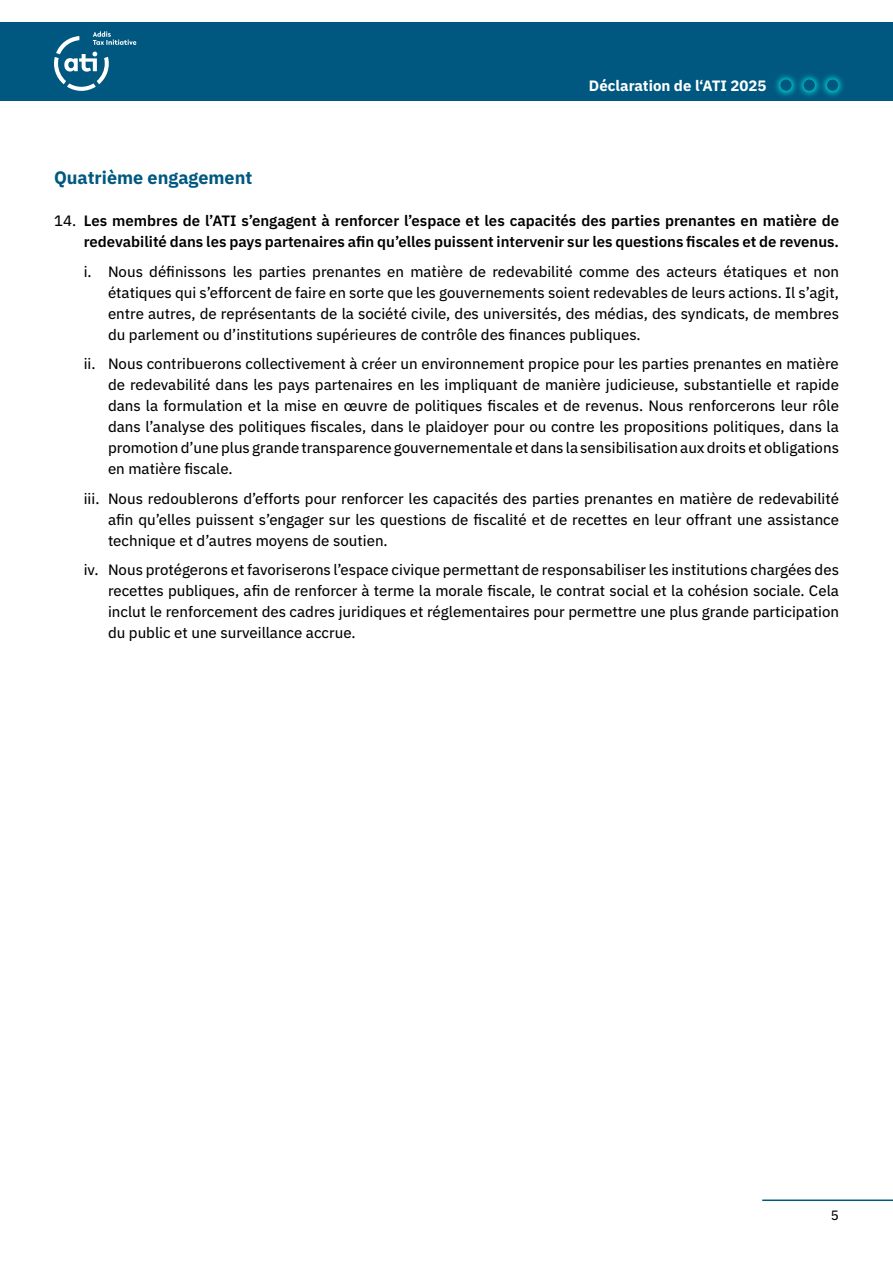
<style>
.page{position:relative;width:893px;height:1263px;background:#fff}
.page>*{position:absolute;margin:0;border:0;box-sizing:border-box;transform-origin:0 0}
.t1{font:700 18px "IBM Plex Sans";color:#005880}
.t2{font:15px/21px "IBM Plex Sans Text";color:#000;text-align:justify}
.t3{font:600 15px/21px "IBM Plex Sans";color:#000;text-align:right}
.t4{font:700 15px "IBM Plex Sans";color:#fff}
.t5{font:13.5px "IBM Plex Sans Text";color:#000}
.s1{font-family:"IBM Plex Sans Text";font-weight:400}
</style>
<div class="page">
<div style="left:0;top:22px;width:893px;height:79px;background:#005880"></div>
<svg style="left:822px;top:74px;width:21px;height:22px"></svg>
<div style="left:827px;top:80px;width:11px;height:11px;background:#005880;border-radius:50%"></div>
<svg style="left:799px;top:74px;width:23px;height:22px"></svg>
<div style="left:804px;top:80px;width:11px;height:11px;background:#005880;border-radius:50%"></div>
<svg style="left:775px;top:75px;width:24px;height:21px"></svg>
<div style="left:780px;top:80px;width:12px;height:11px;background:#005880;border-radius:50%"></div>
<svg style="left:54px;top:31px;width:82px;height:60px"></svg>
<hr style="left:762px;top:1199px;width:131px;height:2px;background:#005880">
<p class="t4" style="left:589px;top:74px;width:179px">Déclaration de l‘ATI 2025</p>
<p class="t1" style="left:54px;top:163px;width:200px">Quatrième engagement</p>
<p class="t3" style="left:54px;top:209px;width:786px"><span class="s1">14.</span> Les membres de l’ATI s’engagent à renforcer l’espace et les capacités des parties prenantes en matière de redevabilité dans les pays partenaires afin qu’elles puissent intervenir sur les questions fiscales et de revenus.</p>
<p class="t2" style="left:108px;top:260px;width:732px;text-indent:-24px">i. Nous définissons les parties prenantes en matière de redevabilité comme des acteurs étatiques et non étatiques qui s’efforcent de faire en sorte que les gouvernements soient redevables de leurs actions. Il s’agit, entre autres, de représentants de la société civile, des universités, des médias, des syndicats, de membres du parlement ou d’institutions supérieures de contrôle des finances publiques.</p>
<p class="t2" style="left:108px;top:352px;width:732px;text-indent:-24px">ii. Nous contribuerons collectivement à créer un environnement propice pour les parties prenantes en matière de redevabilité dans les pays partenaires en les impliquant de manière judicieuse, substantielle et rapide dans la formulation et la mise en œuvre de politiques fiscales et de revenus. Nous renforcerons leur rôle dans l’analyse des politiques fiscales, dans le plaidoyer pour ou contre les propositions politiques, dans la promotion d’une plus grande transparence gouvernementale et dans la sensibilisation aux droits et obligations en matière fiscale.</p>
<p class="t2" style="left:108px;top:487px;width:732px;text-indent:-24px">iii. Nous redoublerons d’efforts pour renforcer les capacités des parties prenantes en matière de redevabilité afin qu’elles puissent s’engager sur les questions de fiscalité et de recettes en leur offrant une assistance technique et d’autres moyens de soutien.</p>
<p class="t2" style="left:108px;top:558px;width:732px;text-indent:-24px">iv. Nous protégerons et favoriserons l’espace civique permettant de responsabiliser les institutions chargées des recettes publiques, afin de renforcer à terme la morale fiscale, le contrat social et la cohésion sociale. Cela inclut le renforcement des cadres juridiques et réglementaires pour permettre une plus grande participation du public et une surveillance accrue.</p>
<p class="t5" style="left:831px;top:1204px;width:10px">5</p>
</div>
